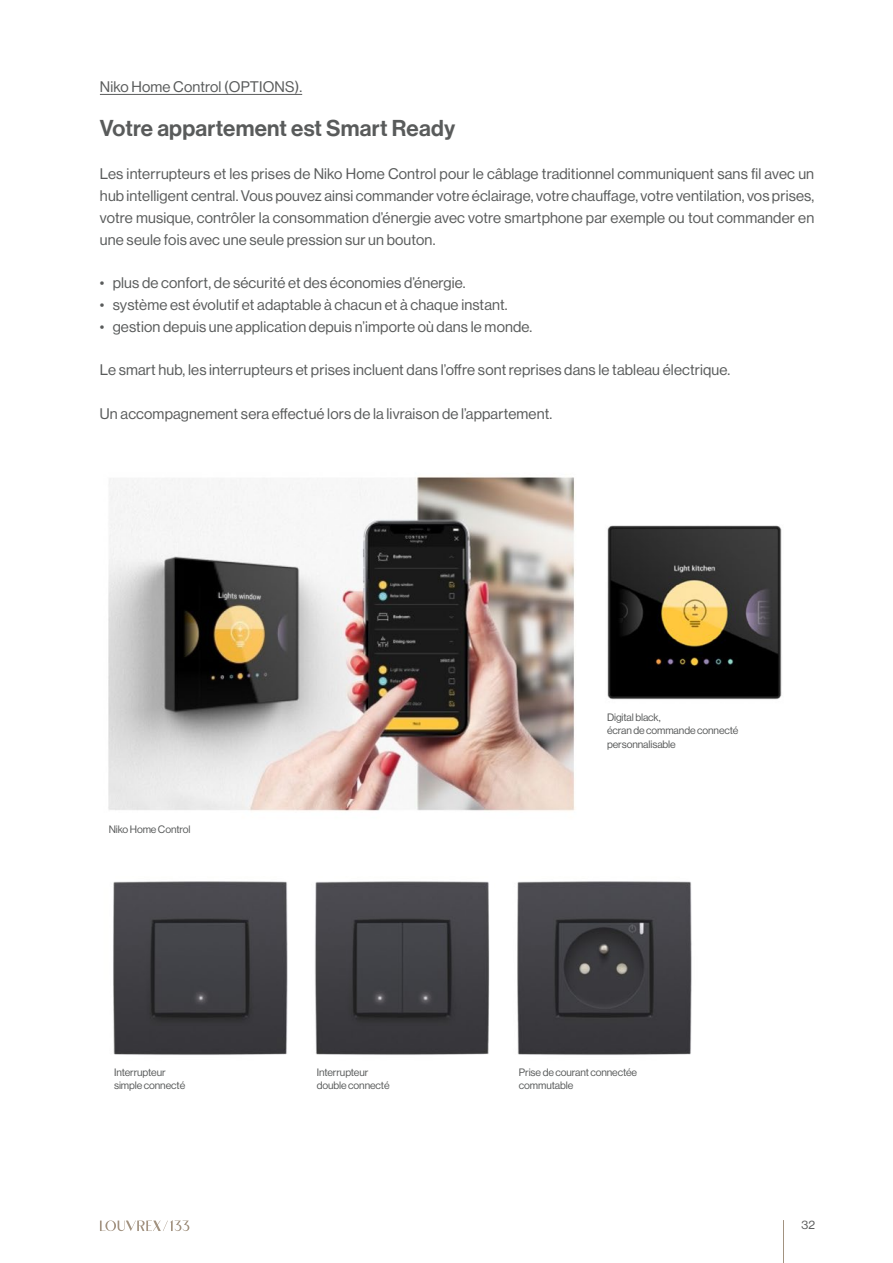
<style>
.page{position:relative;width:893px;height:1263px;background:#fff}
.page>*{position:absolute;margin:0;border:0;box-sizing:border-box;transform-origin:0 0}
.t1{font:22.5px "N Haas Grotesk DS Pro 65 Md";letter-spacing:.01em;color:#595b5b}
.t2{font:15px/21.8px "N Haas Grotesk DS Pro 55 Rg";letter-spacing:.01em;color:#595b5b;text-align:justify}
.t3{font:12px "N Haas Grotesk DS Pro 55 Rg";color:#595b5b}
.t4{font:10.5px/13.5px "N Haas Grotesk DS Pro 55 Rg";letter-spacing:-.01em;color:#595b5b}
</style>
<div class="page">
<svg style="left:100px;top:1220px;width:89px;height:11px"></svg>
<hr style="left:100px;top:1202px;width:715px;height:1px;background:#a29280">
<hr style="left:783px;top:1220px;width:1px;height:43px;background:#a29280">
<img style="left:108px;top:477px;width:674px;height:578px">
<hr style="left:100px;top:94px;width:202px;height:1px;background:#595b5b">
<p class="t2" style="left:100px;top:76px;width:204px">Niko Home Control (OPTIONS).</p>
<h1 class="t1" style="left:100px;top:115px;width:357px">Votre appartement est Smart Ready</h1>
<p class="t2" style="left:100px;top:163px;width:716px">Les interrupteurs et les prises de Niko Home Control pour le câblage traditionnel communiquent sans fil avec un hub intelligent central. Vous pouvez ainsi commander votre éclairage, votre chauffage, votre ventilation, vos prises, votre musique, contrôler la consommation d’énergie avec votre smartphone par exemple ou tout commander en une seule fois avec une seule pression sur un bouton.</p>
<p class="t2" style="left:100px;top:272px;width:367px">• plus de confort, de sécurité et des économies d’énergie.</p>
<p class="t2" style="left:100px;top:294px;width:409px">• système est évolutif et adaptable à chacun et à chaque instant.</p>
<p class="t2" style="left:100px;top:316px;width:434px">• gestion depuis une application depuis n’importe où dans le monde.</p>
<p class="t2" style="left:100px;top:359px;width:632px">Le smart hub, les interrupteurs et prises incluent dans l’offre sont reprises dans le tableau électrique.</p>
<p class="t2" style="left:100px;top:403px;width:454px">Un accompagnement sera effectué lors de la livraison de l’appartement.</p>
<p class="t4" style="left:109px;top:823px;width:83px">Niko Home Control</p>
<p class="t4" style="left:607px;top:710px;width:133px">Digital black,<br>écran de commande connecté personnalisable</p>
<p class="t4" style="left:114px;top:1065px;width:73px">Interrupteur simple connecté</p>
<p class="t4" style="left:317px;top:1065px;width:74px">Interrupteur double connecté</p>
<p class="t4" style="left:519px;top:1065px;width:120px">Prise de courant connectée commutable</p>
<p class="t3" style="left:801px;top:1218px;width:15px">32</p>
</div>
